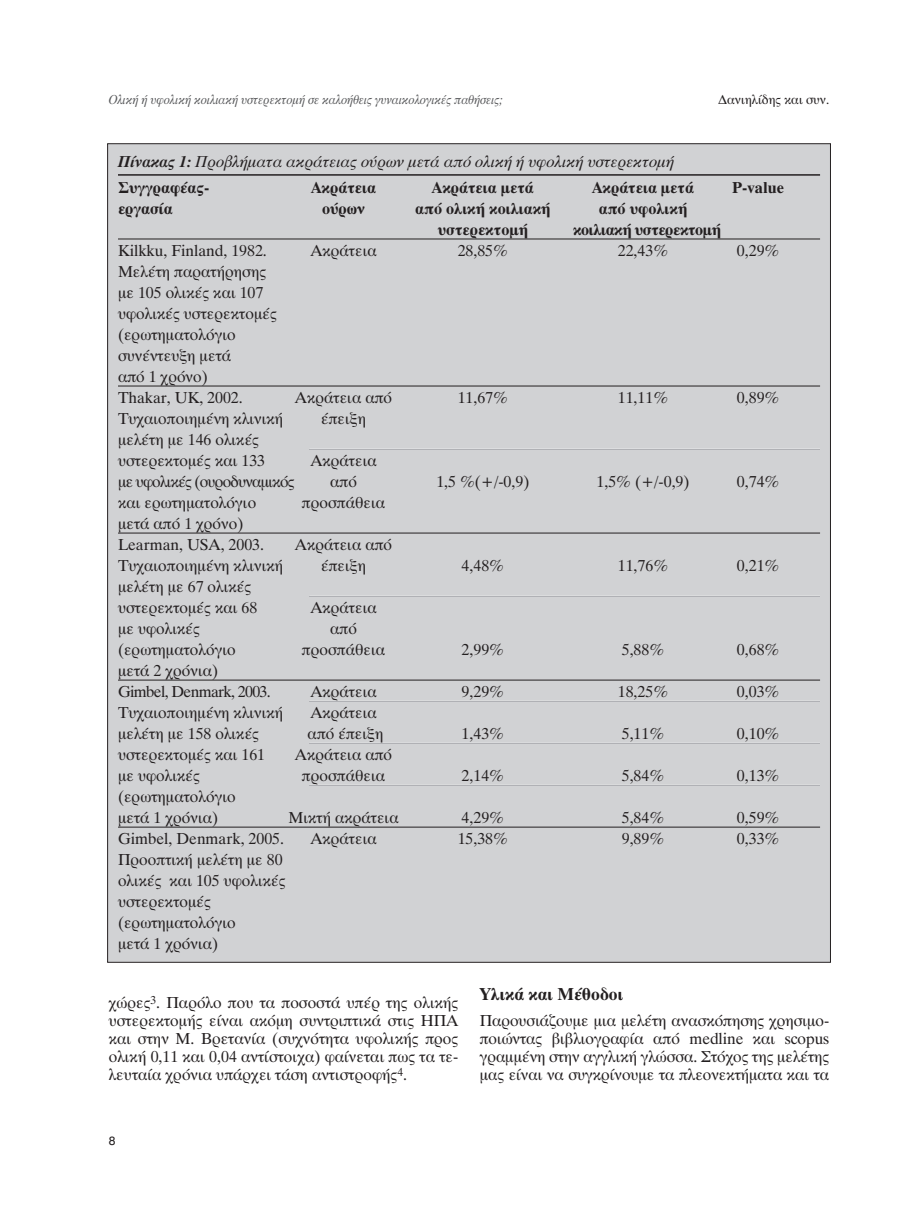
<style>
.page{position:relative;width:912px;height:1214px;background:#fff}
.page>*{position:absolute;margin:0;border:0;box-sizing:border-box;transform-origin:0 0}
.t1{font:18px "UB Times Bold";color:#231f20}
.t2{font:16.5px/21px "UB Times";color:#231f20}
.t3{font:16.5px "UB Times Bold";color:#231f20}
.t4{font:16.5px "UB Times Italic";color:#231f20}
.t5{font:16.5px/21px "UB Times";letter-spacing:-.04em;color:#231f20}
.t6{font:16.5px "UB Times";letter-spacing:-.05em;color:#231f20}
.t7{font:16.5px "UB Times Bold";letter-spacing:-.025em;color:#231f20}
.t8{font:13.5px "UB Times Italic";color:#57585a;scale:.9 1}
.t9{font:13.5px "UB Times";color:#231f20}
.t10{font:12px "UB Helvetica";color:#231f20}
.s1{font-family:"UB Times Bold";font-style:italic}
</style>
<div class="page">
<div style="left:109px;top:145px;width:719px;height:815px;background:#d1d2d4"></div>
<hr style="left:309px;top:449px;width:510px;height:1px;background:#b0b1b5">
<hr style="left:309px;top:596px;width:510px;height:1px;background:#b0b1b5">
<hr style="left:309px;top:701px;width:510px;height:1px;background:#b0b1b5">
<hr style="left:309px;top:743px;width:510px;height:1px;background:#b0b1b5">
<hr style="left:309px;top:785px;width:510px;height:1px;background:#b0b1b5">
<hr style="left:118px;top:174px;width:701px;height:2px;background:#231f20">
<hr style="left:118px;top:239px;width:701px;height:1px;background:#231f20">
<hr style="left:118px;top:386px;width:701px;height:1px;background:#231f20">
<hr style="left:118px;top:533px;width:701px;height:1px;background:#231f20">
<hr style="left:118px;top:680px;width:701px;height:1px;background:#231f20">
<hr style="left:118px;top:827px;width:701px;height:1px;background:#231f20">
<p class="t8" style="left:109px;top:92px;width:439px">Ολική ή υφολική κοιλιακή υστερεκτομή σε καλοήθεις γυναικολογικές παθήσεις;</p>
<p class="t9" style="left:717px;top:92px;width:112px">Δανιηλίδης και συν.</p>
<p class="t4" style="left:118px;top:152px;width:558px"><span class="s1">Πίνακας 1:</span> Προβλήματα ακράτειας ούρων μετά από ολική ή υφολική υστερεκτομή</p>
<p class="t3" style="left:118px;top:178px;width:93px">Συγγραφέας-</p>
<p class="t3" style="left:311px;top:178px;width:66px">Ακράτεια</p>
<p class="t3" style="left:431px;top:178px;width:103px">Ακράτεια μετά</p>
<p class="t3" style="left:591px;top:178px;width:103px">Ακράτεια μετά</p>
<p class="t3" style="left:731px;top:178px;width:53px">P-value</p>
<p class="t3" style="left:118px;top:199px;width:56px">εργασία</p>
<p class="t3" style="left:322px;top:199px;width:44px">ούρων</p>
<p class="t3" style="left:415px;top:199px;width:137px">από ολική κοιλιακή</p>
<p class="t3" style="left:598px;top:199px;width:90px">από υφολική</p>
<p class="t3" style="left:437px;top:220px;width:92px">υστερεκτομή</p>
<p class="t7" style="left:572px;top:220px;width:149px">κοιλιακή υστερεκτομή</p>
<p class="t2" style="left:118px;top:240px;width:150px">Kilkku, Finland, 1982.</p>
<p class="t2" style="left:310px;top:240px;width:68px">Ακράτεια</p>
<p class="t2" style="left:457px;top:240px;width:52px">28,85%</p>
<p class="t2" style="left:617px;top:240px;width:52px">22,43%</p>
<p class="t2" style="left:736px;top:240px;width:44px">0,29%</p>
<p class="t2" style="left:118px;top:261px;width:160px">Μελέτη παρατήρησης με 105 ολικές και 107 υφολικές υστερεκτομές (ερωτηματολόγιο συνέντευξη μετά<br>από 1 χρόνο)<br>Thakar, UK, 2002.</p>
<p class="t2" style="left:295px;top:387px;width:99px">Ακράτεια από</p>
<p class="t2" style="left:457px;top:387px;width:52px">11,67%</p>
<p class="t2" style="left:617px;top:387px;width:52px">11,11%</p>
<p class="t2" style="left:736px;top:387px;width:44px">0,89%</p>
<p class="t2" style="left:118px;top:408px;width:167px">Τυχαιοποιημένη κλινική</p>
<p class="t2" style="left:321px;top:408px;width:46px">έπειξη</p>
<p class="t2" style="left:118px;top:429px;width:148px">μελέτη με 146 ολικές υστερεκτομές και 133</p>
<p class="t2" style="left:310px;top:450px;width:68px">Ακράτεια</p>
<p class="t6" style="left:118px;top:472px;width:178px">με υφολικές (ουροδυναμικός</p>
<p class="t2" style="left:330px;top:471px;width:28px">από</p>
<p class="t2" style="left:436px;top:471px;width:94px">1,5 %(+/-0,9)</p>
<p class="t2" style="left:596px;top:471px;width:94px">1,5% (+/-0,9)</p>
<p class="t2" style="left:736px;top:471px;width:44px">0,74%</p>
<p class="t2" style="left:118px;top:492px;width:140px">και ερωτηματολόγιο</p>
<p class="t2" style="left:302px;top:492px;width:85px">προσπάθεια</p>
<p class="t2" style="left:118px;top:513px;width:147px">μετά από 1 χρόνο)<br>Learman, USA, 2003.</p>
<p class="t2" style="left:295px;top:534px;width:99px">Ακράτεια από</p>
<p class="t2" style="left:118px;top:555px;width:167px">Τυχαιοποιημένη κλινική</p>
<p class="t2" style="left:321px;top:555px;width:46px">έπειξη</p>
<p class="t2" style="left:461px;top:555px;width:44px">4,48%</p>
<p class="t2" style="left:617px;top:555px;width:52px">11,76%</p>
<p class="t2" style="left:736px;top:555px;width:44px">0,21%</p>
<p class="t2" style="left:118px;top:576px;width:141px">μελέτη με 67 ολικές υστερεκτομές και 68</p>
<p class="t2" style="left:310px;top:597px;width:68px">Ακράτεια</p>
<p class="t2" style="left:118px;top:618px;width:83px">με υφολικές</p>
<p class="t2" style="left:330px;top:618px;width:28px">από</p>
<p class="t2" style="left:118px;top:639px;width:119px">(ερωτηματολόγιο</p>
<p class="t2" style="left:302px;top:639px;width:85px">προσπάθεια</p>
<p class="t2" style="left:461px;top:639px;width:44px">2,99%</p>
<p class="t2" style="left:621px;top:639px;width:44px">5,88%</p>
<p class="t2" style="left:736px;top:639px;width:44px">0,68%</p>
<p class="t5" style="left:118px;top:660px;width:154px">μετά 2 χρόνια)<br>Gimbel, Denmark, 2003.</p>
<p class="t2" style="left:310px;top:681px;width:68px">Ακράτεια</p>
<p class="t2" style="left:461px;top:681px;width:44px">9,29%</p>
<p class="t2" style="left:617px;top:681px;width:52px">18,25%</p>
<p class="t2" style="left:736px;top:681px;width:44px">0,03%</p>
<p class="t2" style="left:118px;top:702px;width:167px">Τυχαιοποιημένη κλινική</p>
<p class="t2" style="left:310px;top:702px;width:68px">Ακράτεια</p>
<p class="t2" style="left:118px;top:723px;width:143px">μελέτη με 158 ολικές</p>
<p class="t2" style="left:307px;top:723px;width:77px">από έπειξη</p>
<p class="t2" style="left:461px;top:723px;width:44px">1,43%</p>
<p class="t2" style="left:621px;top:723px;width:44px">5,11%</p>
<p class="t2" style="left:736px;top:723px;width:44px">0,10%</p>
<p class="t2" style="left:118px;top:744px;width:148px">υστερεκτομές και 161</p>
<p class="t2" style="left:295px;top:744px;width:99px">Ακράτεια από</p>
<p class="t2" style="left:118px;top:765px;width:83px">με υφολικές</p>
<p class="t2" style="left:302px;top:765px;width:85px">προσπάθεια</p>
<p class="t2" style="left:461px;top:765px;width:44px">2,14%</p>
<p class="t2" style="left:621px;top:765px;width:44px">5,84%</p>
<p class="t2" style="left:736px;top:765px;width:44px">0,13%</p>
<p class="t2" style="left:118px;top:786px;width:119px">(ερωτηματολόγιο μετά 1 χρόνια)</p>
<p class="t2" style="left:288px;top:807px;width:112px">Μικτή ακράτεια</p>
<p class="t2" style="left:461px;top:807px;width:44px">4,29%</p>
<p class="t2" style="left:621px;top:807px;width:44px">5,84%</p>
<p class="t2" style="left:736px;top:807px;width:44px">0,59%</p>
<p class="t2" style="left:118px;top:828px;width:167px">Gimbel, Denmark, 2005.</p>
<p class="t2" style="left:310px;top:828px;width:68px">Ακράτεια</p>
<p class="t2" style="left:457px;top:828px;width:52px">15,38%</p>
<p class="t2" style="left:621px;top:828px;width:44px">9,89%</p>
<p class="t2" style="left:736px;top:828px;width:44px">0,33%</p>
<p class="t2" style="left:118px;top:849px;width:169px">Προοπτική μελέτη με 80 ολικές και 105 υφολικές υστερεκτομές (ερωτηματολόγιο<br>μετά 1 χρόνια)</p>
<p class="t2" style="left:109px;top:993px;width:351px;line-height:18px;text-align:justify">χώρες<sup>3</sup>. Παρόλο που τα ποσοστά υπέρ της ολικής υστερεκτομής είναι ακόμη συντριπτικά στις ΗΠΑ και στην Μ. Βρετανία (συχνότητα υφολικής προς ολική 0,11 και 0,04 αντίστοιχα) φαίνεται πως τα τε&shy;λευταία χρόνια υπάρχει τάση αντιστροφής<sup>4</sup>.</p>
<p class="t1" style="left:479px;top:984px;width:145px">Υλικά και Μέθοδοι</p>
<p class="t2" style="left:479px;top:1011px;width:351px;line-height:18px;text-align:justify">Παρουσιάζουμε μια μελέτη ανασκόπησης χρησιμο&shy;ποιώντας βιβλιογραφία από medline και scopus γραμμένη στην αγγλική γλώσσα. Στόχος της μελέτης μας είναι να συγκρίνουμε τα πλεονεκτήματα και τα</p>
<p class="t10" style="left:109px;top:1133px;width:8px">8</p>
</div>
